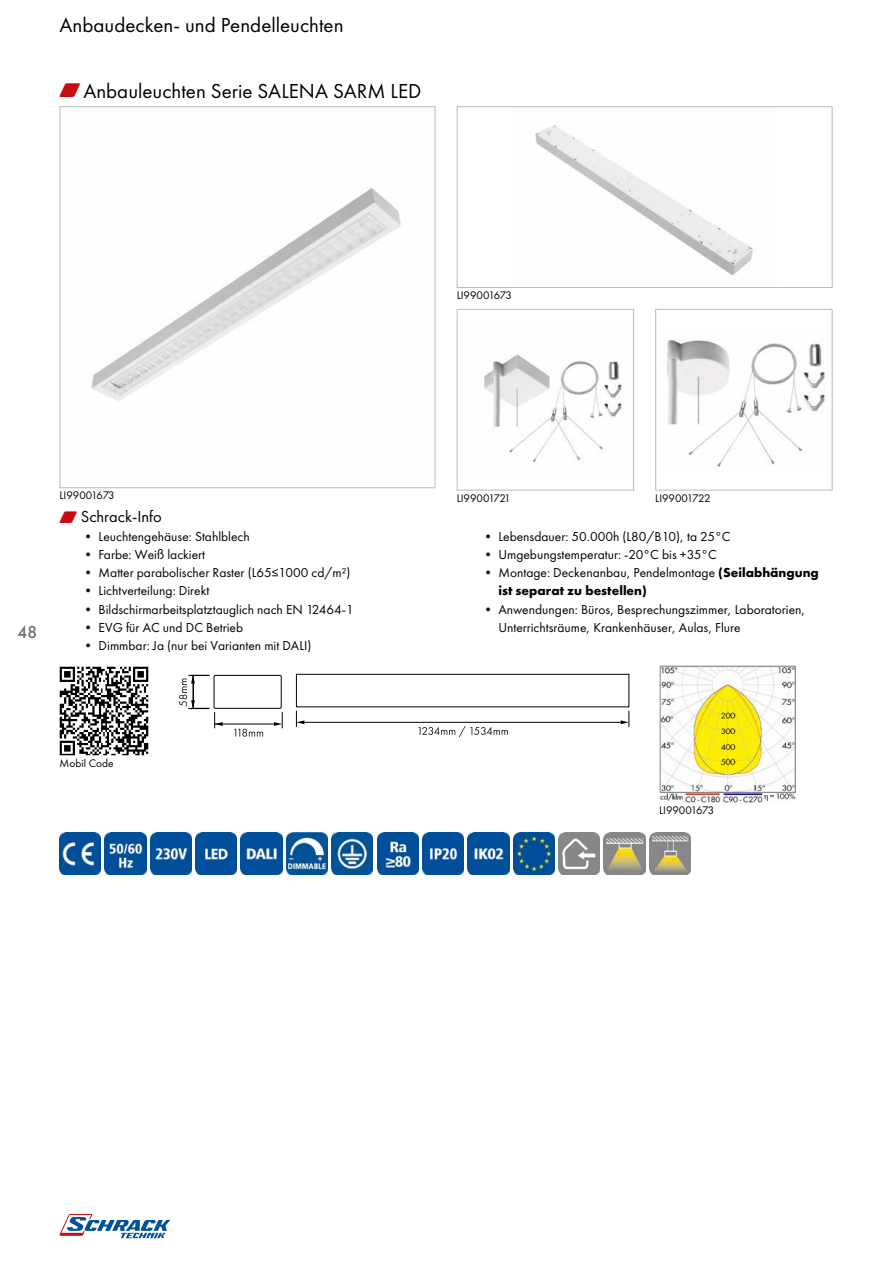
<style>
.page{position:relative;width:893px;height:1263px;background:#fff}
.page>*{position:absolute;margin:0;border:0;box-sizing:border-box;transform-origin:0 0}
.t1{font:21px "Futura PT";color:#000}
.t2{font:500 18px "Futura PT";color:#706f6f}
.t3{font:16.5px "Futura PT";color:#000}
.t4{font:13.5px/18.1px "Futura PT";color:#000}
.t5{font:700 13.5px/18.3px "Futura PT";color:#000}
.t6{font:11.4px "Futura PT";color:#000}
.s1{font-family:"Zipf Rautbits";font-size:19.5px;color:#c90c0f}
.s2{font-family:"Zipf Rautbits";color:#c90c0f}
.s3{font-weight:400}
</style>
<div class="page">
<svg style="left:60px;top:1214px;width:110px;height:24px"></svg>
<img style="left:91px;top:110px;width:344px;height:374px">
<hr style="left:60px;top:106px;width:375px;height:1px;background:#bababa">
<hr style="left:435px;top:106px;width:1px;height:382px;background:#bababa">
<hr style="left:60px;top:487px;width:375px;height:1px;background:#bababa">
<hr style="left:60px;top:106px;width:1px;height:382px;background:#bababa">
<img style="left:535px;top:125px;width:218px;height:151px">
<hr style="left:457px;top:106px;width:376px;height:1px;background:#bababa">
<hr style="left:832px;top:106px;width:1px;height:182px;background:#bababa">
<hr style="left:457px;top:287px;width:376px;height:1px;background:#bababa">
<hr style="left:457px;top:106px;width:1px;height:182px;background:#bababa">
<img style="left:484px;top:354px;width:138px;height:109px">
<hr style="left:457px;top:309px;width:177px;height:1px;background:#bababa">
<hr style="left:633px;top:309px;width:1px;height:181px;background:#bababa">
<hr style="left:457px;top:490px;width:177px;height:1px;background:#bababa">
<hr style="left:457px;top:309px;width:1px;height:181px;background:#bababa">
<img style="left:656px;top:327px;width:176px;height:145px">
<hr style="left:655px;top:309px;width:178px;height:1px;background:#bababa">
<hr style="left:832px;top:309px;width:1px;height:181px;background:#bababa">
<hr style="left:655px;top:490px;width:178px;height:1px;background:#bababa">
<hr style="left:655px;top:309px;width:1px;height:181px;background:#bababa">
<img style="left:60px;top:667px;width:89px;height:89px">
<div style="left:214px;top:675px;width:68px;height:34px;border:1px solid #000"></div>
<hr style="left:304px;top:722px;width:317px;height:1px;background:#000">
<svg style="left:621px;top:711px;width:9px;height:16px"></svg>
<svg style="left:296px;top:711px;width:8px;height:16px"></svg>
<svg style="left:418px;top:726px;width:90px;height:11px"></svg>
<hr style="left:214px;top:724px;width:60px;height:1px;background:#000">
<svg style="left:274px;top:712px;width:9px;height:16px"></svg>
<svg style="left:234px;top:729px;width:29px;height:8px"></svg>
<svg style="left:179px;top:675px;width:44px;height:53px"></svg>
<div style="left:296px;top:674px;width:333px;height:33px;border:1px solid #000"></div>
<img style="left:660px;top:666px;width:136px;height:136px">
<img style="left:60px;top:833px;width:41px;height:41px">
<img style="left:105px;top:833px;width:41px;height:41px">
<img style="left:150px;top:833px;width:41px;height:41px">
<img style="left:196px;top:833px;width:41px;height:41px">
<img style="left:241px;top:833px;width:41px;height:41px">
<img style="left:286px;top:833px;width:42px;height:41px">
<img style="left:332px;top:833px;width:41px;height:41px">
<img style="left:377px;top:833px;width:41px;height:41px">
<img style="left:422px;top:833px;width:42px;height:41px">
<img style="left:468px;top:833px;width:41px;height:41px">
<img style="left:513px;top:833px;width:41px;height:41px">
<img style="left:558px;top:833px;width:42px;height:41px">
<img style="left:604px;top:833px;width:41px;height:41px">
<img style="left:649px;top:833px;width:41px;height:41px">
<h1 class="t1" style="left:60px;top:13px;width:286px">Anbaudecken- und Pendelleuchten</h1>
<h1 class="t1" style="left:60px;top:79px;width:363px"><span class="s1">w</span>Anbauleuchten Serie SALENA SARM LED</h1>
<h2 class="t2" style="left:17px;top:621px;width:22px">48</h2>
<p class="t6" style="left:60px;top:489px;width:57px">LI99001673</p>
<p class="t3" style="left:60px;top:507px;width:104px"><span class="s2">w</span> Schrack-Info</p>
<p class="t4" style="left:82px;top:527px;width:170px">• Leuchtengehäuse: Stahlblech</p>
<p class="t4" style="left:82px;top:545px;width:125px">• Farbe: Weiß lackiert</p>
<p class="t4" style="left:82px;top:563px;width:270px">• Matter parabolischer Raster (L65≤1000 cd/m²)</p>
<p class="t4" style="left:82px;top:582px;width:129px">• Lichtverteilung: Direkt</p>
<p class="t4" style="left:82px;top:600px;width:274px">• Bildschirmarbeitsplatztauglich nach EN 12464-1</p>
<p class="t4" style="left:82px;top:618px;width:163px">• EVG für AC und DC Betrieb</p>
<p class="t4" style="left:82px;top:636px;width:231px">• Dimmbar: Ja (nur bei Varianten mit DALI)</p>
<p class="t6" style="left:60px;top:756px;width:56px">Mobil Code</p>
<p class="t6" style="left:457px;top:288px;width:57px">LI99001673</p>
<p class="t6" style="left:457px;top:491px;width:55px">LI99001721</p>
<p class="t6" style="left:655px;top:491px;width:57px">LI99001722</p>
<p class="t4" style="left:481px;top:527px;width:251px">• Lebensdauer: 50.000h (L80/B10), ta 25°C</p>
<p class="t4" style="left:481px;top:545px;width:237px">• Umgebungstemperatur: -20°C bis +35°C</p>
<p class="t5" style="left:498px;top:563px;width:322px;text-indent:-17px"><span class="s3">• Montage: Deckenanbau, Pendelmontage</span> (Seilabhängung ist separat zu bestellen)</p>
<p class="t4" style="left:498px;top:600px;width:308px;text-indent:-17px">• Anwendungen: Büros, Besprechungszimmer, Laboratorien,<br>Unterrichtsräume, Krankenhäuser, Aulas, Flure</p>
<p class="t6" style="left:659px;top:803px;width:57px">LI99001673</p>
</div>
